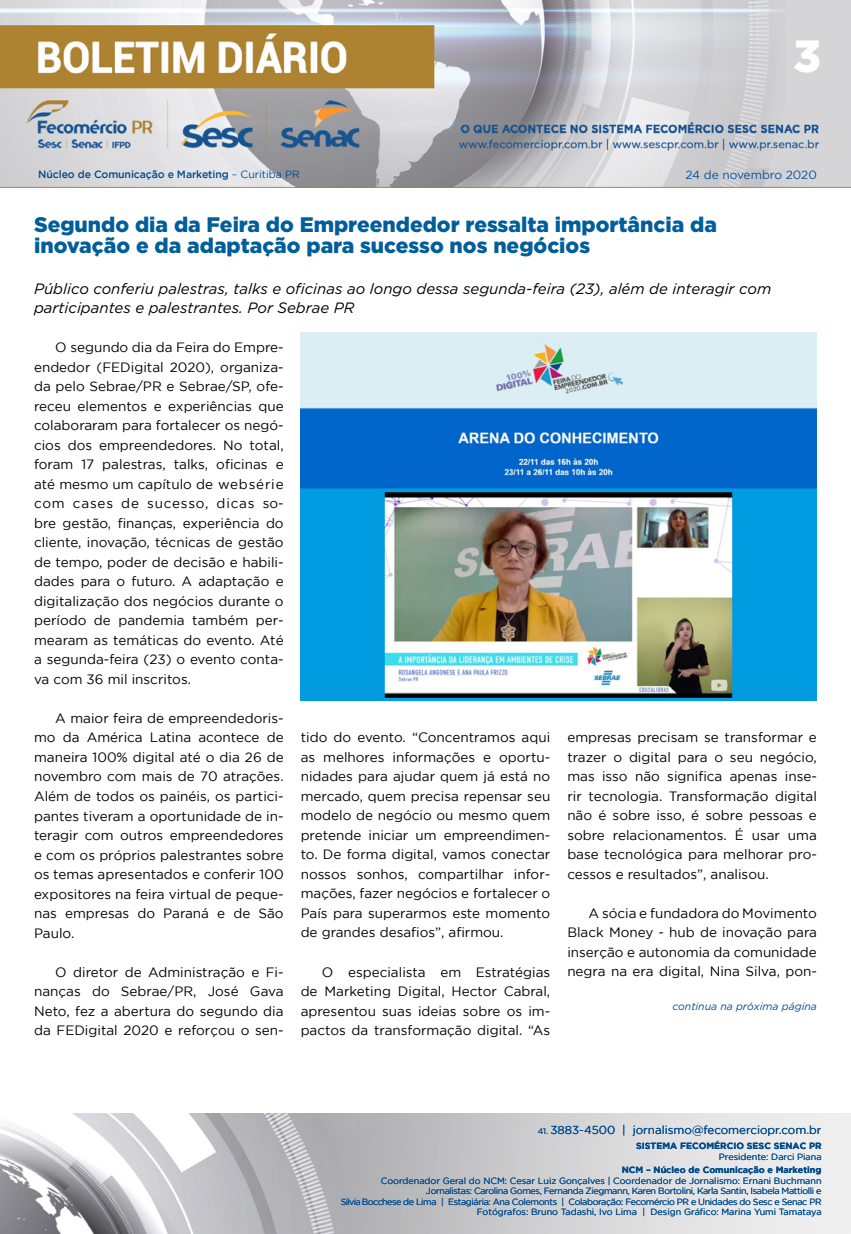
<style>
.page{position:relative;width:851px;height:1234px;background:#fff}
.page>*{position:absolute;margin:0;border:0;box-sizing:border-box;transform-origin:0 0}
.t1{font:900 45px "Gotham";color:#fff}
.t2{font:900 21px/21px "Gotham";color:#005e9b}
.t3{font:italic 15px/19.5px "Gotham";color:#000}
.t4{font:13.5px/19.5px "Gotham";color:#000;text-align:justify}
.t5{font:11.85px "Gotham";color:#00529c}
.t6{font:11.55px "Gotham";color:#004b8d}
.t7{font:500 10.5px "Gotham";letter-spacing:-.01em;color:#004b8d}
.t8{font:italic 10.5px "Gotham";color:#004b8d}
.t9{font:9px/10.5px "Gotham";letter-spacing:-.04em;color:#004b8d;text-align:right}
.t10{font:700 9px "Gotham";color:#004b8d}
.t11{font:9px "Gotham";color:#004b8d}
.s1{font-weight:400}
.s2{font-size:8.25px}
</style>
<div class="page">
<img style="left:0;top:0;width:850px;height:188px">
<img style="left:0;top:1113px;width:850px;height:120px">
<img style="left:300px;top:333px;width:516px;height:367px">
<h1 class="t1" style="left:793px;top:30px;width:29px">3</h1>
<p class="t7" style="left:38px;top:168px;width:263px">Núcleo de Comunicação e Marketing <span class="s1">– Curitiba PR</span></p>
<p class="t5" style="left:685px;top:168px;width:133px">24 de novembro 2020</p>
<h2 class="t2" style="left:34px;top:214px;width:684px">Segundo dia da Feira do Empreendedor ressalta importância da inovação e da adaptação para sucesso nos negócios</h2>
<p class="t3" style="left:34px;top:278px;width:738px">Público conferiu palestras, talks e oficinas ao longo dessa segunda-feira (23), além de interagir com participantes e palestrantes. Por Sebrae PR</p>
<p class="t4" style="left:34px;top:337px;width:251px;text-indent:21px">O segundo dia da Feira do Empre&shy;endedor (FEDigital 2020), organiza&shy;da pelo Sebrae/PR e Sebrae/SP, ofe&shy;receu elementos e experiências que colaboraram para fortalecer os negó&shy;cios dos empreendedores. No total, foram 17 palestras, talks, oficinas e até mesmo um capítulo de websérie com cases de sucesso, dicas so&shy;bre gestão, finanças, experiência do cliente, inovação, técnicas de gestão de tempo, poder de decisão e habili&shy;dades para o futuro. A adaptação e digitalização dos negócios durante o período de pandemia também per&shy;mearam as temáticas do evento. Até a segunda-feira (23) o evento conta&shy;va com 36 mil inscritos.</p>
<p class="t4" style="left:34px;top:708px;width:251px;text-indent:21px">A maior feira de empreendedoris&shy;mo da América Latina acontece de maneira 100% digital até o dia 26 de novembro com mais de 70 atrações.<br>Além de todos os painéis, os partici&shy;pantes tiveram a oportunidade de in&shy;teragir com outros empreendedores e com os próprios palestrantes sobre os temas apresentados e conferir 100 expositores na feira virtual de peque&shy;nas empresas do Paraná e de São Paulo.</p>
<p class="t4" style="left:34px;top:961px;width:251px;text-indent:21px">O diretor de Administração e Fi&shy;nanças do Sebrae/PR, José Gava Neto, fez a abertura do segundo dia da FEDigital 2020 e reforçou o sen-</p>
<p class="t4" style="left:567px;top:727px;width:251px">empresas precisam se transformar e trazer o digital para o seu negócio, mas isso não significa apenas inse&shy;rir tecnologia. Transformação digital não é sobre isso, é sobre pessoas e sobre relacionamentos. É usar uma base tecnológica para melhorar pro&shy;cessos e resultados”, analisou.</p>
<p class="t4" style="left:567px;top:902px;width:251px;text-indent:21px">A sócia e fundadora do Movimento Black Money - hub de inovação para inserção e autonomia da comunidade negra na era digital, Nina Silva, pon-</p>
<p class="t8" style="left:672px;top:1000px;width:146px">continua na próxima página</p>
<p class="t4" style="left:300px;top:727px;width:251px">tido do evento. “Concentramos aqui as melhores informações e oportu&shy;nidades para ajudar quem já está no mercado, quem precisa repensar seu modelo de negócio ou mesmo quem pretende iniciar um empreendimen&shy;to. De forma digital, vamos conectar nossos sonhos, compartilhar infor&shy;mações, fazer negócios e fortalecer o País para superarmos este momento de grandes desafios”, afirmou.</p>
<p class="t4" style="left:300px;top:961px;width:251px;text-indent:21px">O especialista em Estratégias de Marketing Digital, Hector Cabral, apresentou suas ideias sobre os im&shy;pactos da transformação digital. “As</p>
<p class="t6" style="left:537px;top:1123px;width:285px"><span class="s2">41.</span> 3883-4500 | jornalismo@fecomerciopr.com.br</p>
<p class="t10" style="left:636px;top:1140px;width:187px">SISTEMA FECOMÉRCIO SESC SENAC PR</p>
<p class="t11" style="left:718px;top:1151px;width:104px">Presidente: Darci Piana</p>
<p class="t10" style="left:621px;top:1164px;width:201px">NCM – Núcleo de Comunicação e Marketing</p>
<p class="t9" style="left:341px;top:1174px;width:482px">Coordenador Geral do NCM: Cesar Luiz Gonçalves | Coordenador de Jornalismo: Ernani Buchmann Jornalistas: Carolina Gomes, Fernanda Ziegmann, Karen Bortolini, Karla Santin, Isabela Mattiolli e<br>Silvia Bocchese de Lima | Estagiária: Ana Colemonts | Colaboração: Fecomércio PR e Unidades do Sesc e Senac PR Fotógrafos: Bruno Tadashi, Ivo Lima | Design Gráfico: Marina Yumi Tamataya</p>
</div>
